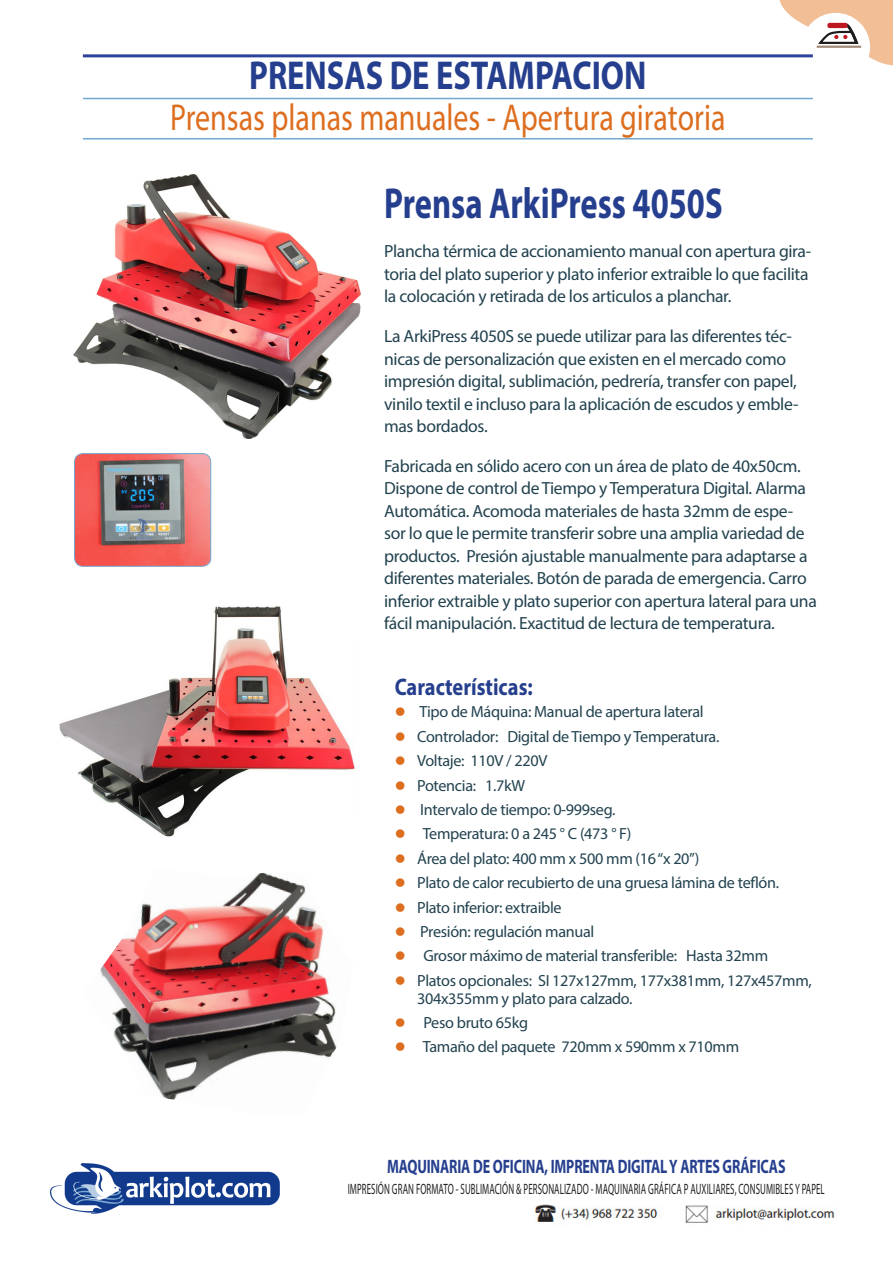
<style>
.page{position:relative;width:893px;height:1263px;background:#fff}
.page>*{position:absolute;margin:0;border:0;box-sizing:border-box;transform-origin:0 0}
.tituloproducto{font:700 43.5px "Myriad Pro";color:#253f8e;scale:.75 1}
.tituloSección{font:700 40.5px "Myriad Pro";color:#253f8e;scale:.8 1}
.subtituloSección_-_C{font:37.5px "Myriad Pro";color:#dd6e1f;scale:.8 1}
.subtituloproducto{font:700 24px "Myriad Pro";color:#253f8e;scale:.85 1}
.t1{font:700 19.5px "Myriad Pro";letter-spacing:-.01em;color:#253f8e;scale:.72 1}
.tituloproducto-2{font:17.7px/22.5px "Myriad Pro";letter-spacing:-.02em;color:#22424f}
.t2{font:16.2px/18px "Myriad Pro";letter-spacing:-.02em;color:#22424f}
.t3{font:15px "Myriad Pro";letter-spacing:.01em;color:#231f20;scale:.59 1}
</style>
<div class="page">
<img style="left:534px;top:1204px;width:301px;height:19px">
<svg style="left:743px;top:0;width:150px;height:66px"></svg>
<img style="left:50px;top:1163px;width:230px;height:50px">
<hr style="left:83px;top:54px;width:730px;height:3px;background:#2b439b">
<hr style="left:83px;top:98px;width:730px;height:1px;background:#72a7d0">
<hr style="left:83px;top:138px;width:730px;height:2px;background:#72a7d0">
<img style="left:73px;top:175px;width:288px;height:264px">
<img style="left:59px;top:606px;width:296px;height:231px">
<img style="left:75px;top:454px;width:136px;height:112px">
<div style="left:74px;top:453px;width:137px;height:114px;border:1px solid #72a7d0;border-radius:9px"></div>
<img style="left:100px;top:873px;width:237px;height:227px">
<p class="tituloSección" style="left:249px;top:49px;width:498px">PRENSAS DE ESTAMPACION</p>
<p class="subtituloSección_-_C" style="left:170px;top:94px;width:696px">Prensas planas manuales - Apertura giratoria</p>
<p class="tituloproducto" style="left:384px;top:175px;width:453px">Prensa ArkiPress 4050S</p>
<p class="tituloproducto-2" style="left:384px;top:240px;width:429px">Plancha térmica de accionamiento manual con apertura gira&shy;toria del plato superior y plato inferior extraible lo que facilita la colocación y retirada de los articulos a planchar.</p>
<p class="tituloproducto-2" style="left:384px;top:324px;width:416px">La ArkiPress 4050S se puede utilizar para las diferentes téc&shy;nicas de personalización que existen en el mercado como impresión digital, sublimación, pedrería, transfer con papel, vinilo textil e incluso para la aplicación de escudos y emble&shy;mas bordados.</p>
<p class="tituloproducto-2" style="left:384px;top:454px;width:434px">Fabricada en sólido acero con un área de plato de 40x50cm.<br>Dispone de control de Tiempo y Temperatura Digital. Alarma Automática. Acomoda materiales de hasta 32mm de espe&shy;sor lo que le permite transferir sobre una amplia variedad de productos. Presión ajustable manualmente para adaptarse a diferentes materiales. Botón de parada de emergencia. Carro inferior extraible y plato superior con apertura lateral para una fácil manipulación. Exactitud de lectura de temperatura.</p>
<p class="subtituloproducto" style="left:395px;top:671px;width:164px">Características:</p>
<p class="t2" style="left:420px;top:703px;width:286px">Tipo de Máquina: Manual de apertura lateral</p>
<p class="t2" style="left:417px;top:727px;width:304px">Controlador: Digital de Tiempo y Temperatura.</p>
<p class="t2" style="left:417px;top:751px;width:132px">Voltaje: 110V / 220V</p>
<p class="t2" style="left:417px;top:776px;width:109px">Potencia: 1.7kW</p>
<p class="t2" style="left:420px;top:800px;width:197px">Intervalo de tiempo: 0-999seg.</p>
<p class="t2" style="left:423px;top:825px;width:210px">Temperatura: 0 a 245 ° C (473 ° F)</p>
<p class="t2" style="left:417px;top:849px;width:284px">Área del plato: 400 mm x 500 mm (16 “x 20”)</p>
<p class="t2" style="left:417px;top:873px;width:363px">Plato de calor recubierto de una gruesa lámina de teflón.</p>
<p class="t2" style="left:417px;top:898px;width:146px">Plato inferior: extraible</p>
<p class="t2" style="left:420px;top:922px;width:176px">Presión: regulación manual</p>
<p class="t2" style="left:423px;top:946px;width:346px">Grosor máximo de material transferible: Hasta 32mm</p>
<p class="t2" style="left:417px;top:971px;width:396px">Platos opcionales: SI 127x127mm, 177x381mm, 127x457mm,<br>304x355mm y plato para calzado.</p>
<p class="t2" style="left:423px;top:1013px;width:106px">Peso bruto 65kg</p>
<p class="t2" style="left:423px;top:1038px;width:318px">Tamaño del paquete 720mm x 590mm x 710mm</p>
<p class="t1" style="left:387px;top:1154px;width:555px">MAQUINARIA DE OFICINA, IMPRENTA DIGITAL Y ARTES GRÁFICAS</p>
<p class="t3" style="left:348px;top:1180px;width:810px">IMPRESIÓN GRAN FORMATO - SUBLIMACIÓN &amp; PERSONALIZADO - MAQUINARIA GRÁFICA P AUXILIARES, CONSUMIBLES Y PAPEL</p>
</div>
